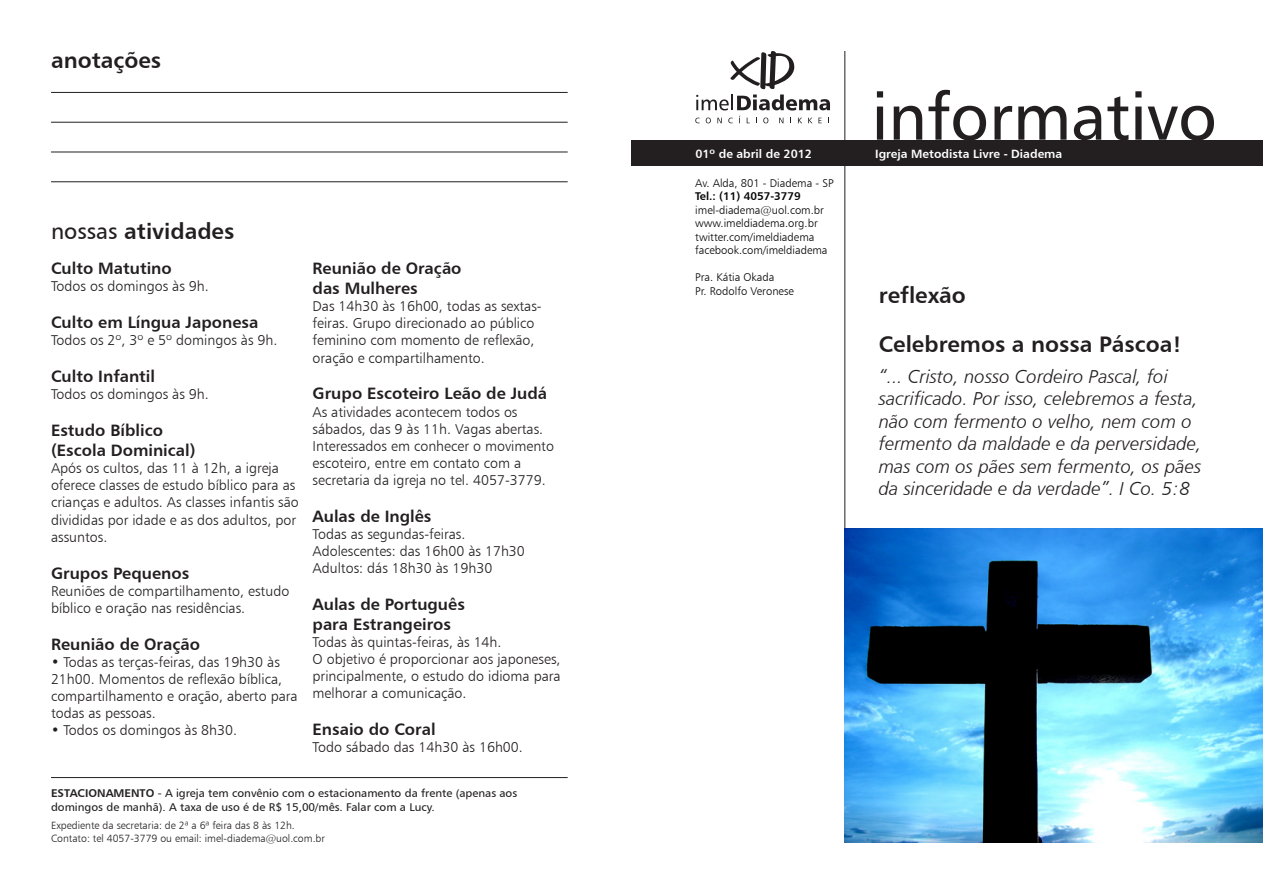
<style>
.page{position:relative;width:1263px;height:893px;background:#fff}
.page>*{position:absolute;margin:0;border:0;box-sizing:border-box;transform-origin:0 0}
.t1{font:66px "Humanist 777 BT Roman B";color:#231f20}
.título{font:22.5px "Humanist 777 BT Bold B";color:#231f20}
.texto{font:18.75px/22.5px "Humanist 777 BT Light Italic B";color:#231f20}
.subtítulo{font:16.5px "Humanist 777 BT Bold B";color:#231f20}
.texto-2{font:14.25px/17.1px "Humanist 777 BT Light B";color:#231f20}
.t2{font:12px "Humanist 777 BT Bold B";color:#fff}
.t3{font:11.25px "Humanist 777 BT Light B";color:#040504}
.texto-3{font:11.25px/13.5px "Humanist 777 BT Roman B";color:#231f20}
.t4{font:11.25px "Humanist 777 BT Bold B";color:#040504}
.texto_10_light{font:10.5px "Humanist 777 BT Light B";color:#231f20}
.s1{font-family:"Humanist 777 BT Roman B"}
.s2{font-family:"Humanist 777 BT Bold B"}
</style>
<div class="page">
<hr style="left:844px;top:51px;width:1px;height:791px;background:#231f20">
<div style="left:631px;top:140px;width:632px;height:25px;background:#231f20"></div>
<hr style="left:51px;top:92px;width:517px;height:1px;background:#231f20">
<hr style="left:51px;top:122px;width:517px;height:1px;background:#231f20">
<hr style="left:51px;top:152px;width:517px;height:1px;background:#231f20">
<hr style="left:51px;top:182px;width:517px;height:1px;background:#231f20">
<svg style="left:695px;top:51px;width:135px;height:72px"></svg>
<hr style="left:51px;top:777px;width:517px;height:1px;background:#231f20">
<img style="left:844px;top:528px;width:419px;height:314px">
<p class="título" style="left:51px;top:46px;width:112px">anotações</p>
<p class="título" style="left:51px;top:217px;width:185px"><span class="s1">nossas</span> atividades</p>
<p class="subtítulo" style="left:51px;top:258px;width:122px">Culto Matutino</p>
<p class="texto-2" style="left:51px;top:278px;width:159px">Todos os domingos às 9h.</p>
<p class="subtítulo" style="left:51px;top:312px;width:209px">Culto em Língua Japonesa</p>
<p class="texto-2" style="left:51px;top:332px;width:228px">Todos os 2º, 3º e 5º domingos às 9h.</p>
<p class="subtítulo" style="left:51px;top:366px;width:106px">Culto Infantil</p>
<p class="texto-2" style="left:51px;top:386px;width:159px">Todos os domingos às 9h.</p>
<p class="subtítulo" style="left:51px;top:420px;width:114px">Estudo Bíblico</p>
<p class="subtítulo" style="left:51px;top:440px;width:146px">(Escola Dominical)</p>
<p class="texto-2" style="left:51px;top:460px;width:249px">Após os cultos, das 11 à 12h, a igreja oferece classes de estudo bíblico para as crianças e adultos. As classes infantis são divididas por idade e as dos adultos, por assuntos.</p>
<p class="subtítulo" style="left:51px;top:562px;width:140px">Grupos Pequenos</p>
<p class="texto-2" style="left:51px;top:582px;width:240px">Reuniões de compartilhamento, estudo bíblico e oração nas residências.</p>
<p class="subtítulo" style="left:51px;top:633px;width:150px">Reunião de Oração</p>
<p class="texto-2" style="left:51px;top:653px;width:248px">• Todas as terças-feiras, das 19h30 às 21h00. Momentos de reflexão bíblica, compartilhamento e oração, aberto para todas as pessoas.</p>
<p class="texto-2" style="left:51px;top:721px;width:188px">• Todos os domingos às 8h30.</p>
<p class="subtítulo" style="left:313px;top:258px;width:150px">Reunião de Oração</p>
<p class="subtítulo" style="left:313px;top:278px;width:107px">das Mulheres</p>
<p class="texto-2" style="left:313px;top:298px;width:231px">Das 14h30 às 16h00, todas as sextas&shy;feiras. Grupo direcionado ao público feminino com momento de reflexão, oração e compartilhamento.</p>
<p class="subtítulo" style="left:313px;top:383px;width:236px">Grupo Escoteiro Leão de Judá</p>
<p class="texto-2" style="left:313px;top:403px;width:243px">As atividades acontecem todos os sábados, das 9 às 11h. Vagas abertas.<br>Interessados em conhecer o movimento escoteiro, entre em contato com a secretaria da igreja no tel. 4057-3779.</p>
<p class="subtítulo" style="left:313px;top:506px;width:120px">Aulas de Inglês</p>
<p class="texto-2" style="left:313px;top:525px;width:154px">Todas as segundas-feiras.</p>
<p class="texto-2" style="left:313px;top:542px;width:214px">Adolescentes: das 16h00 às 17h30</p>
<p class="texto-2" style="left:313px;top:559px;width:181px">Adultos: dás 18h30 às 19h30</p>
<p class="subtítulo" style="left:313px;top:594px;width:154px">Aulas de Português</p>
<p class="subtítulo" style="left:313px;top:614px;width:140px">para Estrangeiros</p>
<p class="texto-2" style="left:313px;top:633px;width:250px">Todas às quintas-feiras, às 14h.<br>O objetivo é proporcionar aos japoneses, principalmente, o estudo do idioma para melhorar a comunicação.</p>
<p class="subtítulo" style="left:313px;top:719px;width:125px">Ensaio do Coral</p>
<p class="texto-2" style="left:313px;top:739px;width:212px">Todo sábado das 14h30 às 16h00.</p>
<p class="texto-3" style="left:51px;top:786px;width:468px"><span class="s2">ESTACIONAMENTO</span> - A igreja tem convênio com o estacionamento da frente (apenas aos domingos de manhã). A taxa de uso é de R$ 15,00/mês. Falar com a Lucy.</p>
<p class="texto_10_light" style="left:51px;top:819px;width:245px">Expediente da secretaria: de 2ª a 6ª feira das 8 às 12h.</p>
<p class="texto_10_light" style="left:51px;top:832px;width:275px">Contato: tel 4057-3779 ou email: imel-diadema@uol.com.br</p>
<p class="t2" style="left:695px;top:146px;width:118px">01º de abril de 2012</p>
<p class="t3" style="left:695px;top:176px;width:140px">Av. Alda, 801 - Diadema - SP</p>
<p class="t4" style="left:695px;top:189px;width:107px">Tel.: (11) 4057-3779</p>
<p class="t3" style="left:695px;top:203px;width:130px">imel-diadema@uol.com.br</p>
<p class="t3" style="left:695px;top:217px;width:124px">www.imeldiadema.org.br</p>
<p class="t3" style="left:695px;top:230px;width:121px">twitter.com/imeldiadema</p>
<p class="t3" style="left:695px;top:244px;width:134px">facebook.com/imeldiadema</p>
<p class="t3" style="left:695px;top:271px;width:81px">Pra. Kátia Okada</p>
<p class="t3" style="left:695px;top:284px;width:100px">Pr. Rodolfo Veronese</p>
<p class="t1" style="left:872px;top:76px;width:347px">informativo</p>
<p class="t2" style="left:875px;top:146px;width:189px">Igreja Metodista Livre - Diadema</p>
<p class="título" style="left:879px;top:281px;width:89px">reflexão</p>
<p class="título" style="left:879px;top:330px;width:305px">Celebremos a nossa Páscoa!</p>
<p class="texto" style="left:879px;top:365px;width:324px">“... Cristo, nosso Cordeiro Pascal, foi sacrificado. Por isso, celebremos a festa, não com fermento o velho, nem com o fermento da maldade e da perversidade, mas com os pães sem fermento, os pães da sinceridade e da verdade”. I Co. 5:8</p>
</div>
